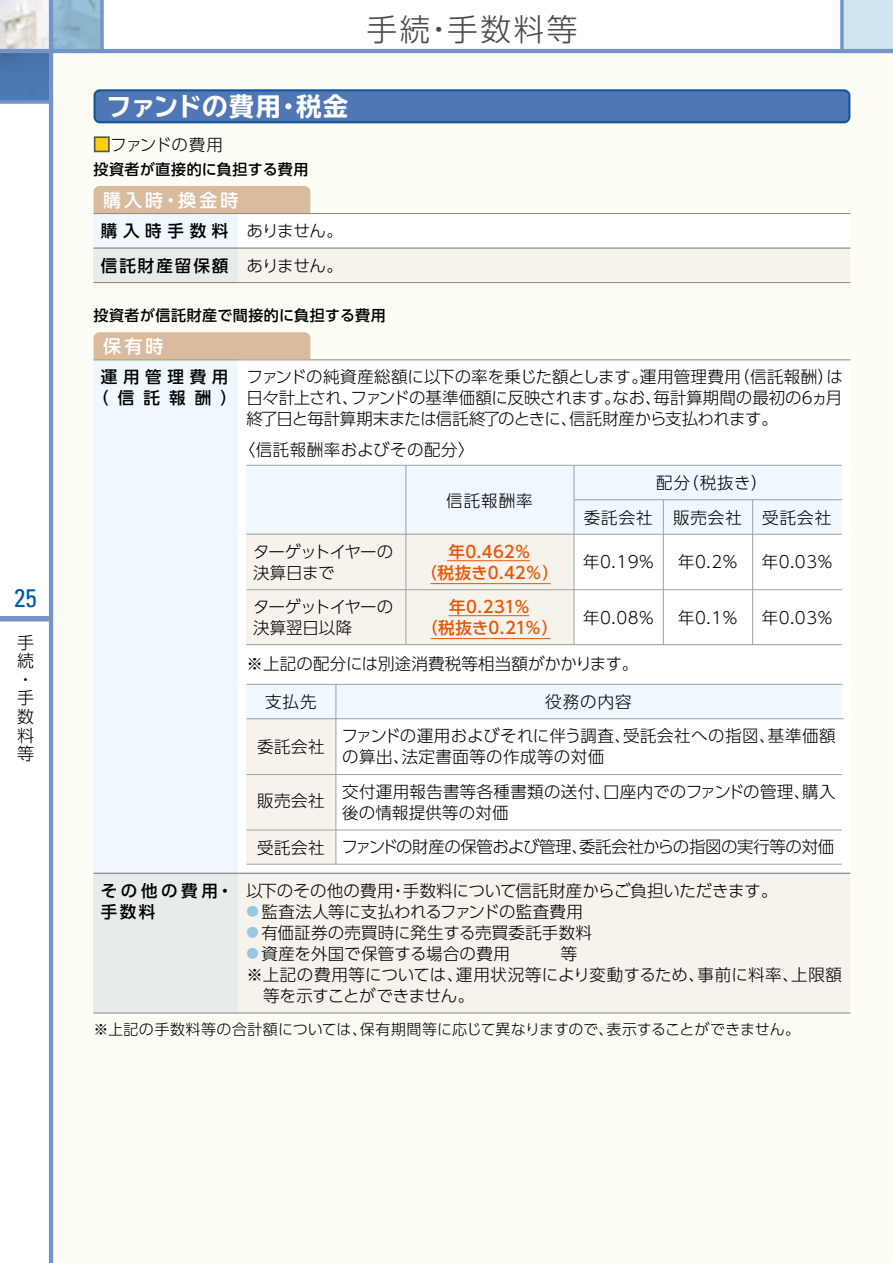
<style>
.page{position:relative;width:893px;height:1263px;background:#fff}
.page>*{position:absolute;margin:0;border:0;box-sizing:border-box;transform-origin:0 0}
.t1{font:300 30.75px "UD Shin Go Pro";letter-spacing:.08em;color:#4c4948}
.t2{font:700 expanded 25.5px "TBUD Go Std";color:#fff}
.t3{font:condensed 25.5px "Univers";color:#005bac}
.t4{font:500 18px "UD Shin Go Pro";letter-spacing:.17em;color:#fff}
.t5{font:300 16.95px/18.6px "UD Shin Go Pro";color:#000}
.t6{font:300 16.5px/21px "UD Shin Go Pro";letter-spacing:.01em;color:#000}
.t7{font:300 16.5px "UD Shin Go Pro";letter-spacing:-.025em;color:#000}
.t8{font:300 16.5px/21px "UD Shin Go Pro";letter-spacing:-.015em;color:#000}
.t9{font:500 16.5px/21px "UD Shin Go Pro";letter-spacing:.01em;color:#ea5504;text-align:center}
.t10{font:300 16.5px "UD Shin Go Pro";letter-spacing:.03em;color:#000}
.t11{font:300 16.5px/21px "UD Shin Go Pro";letter-spacing:-.035em;color:#000}
.t12{font:300 16.5px "UD Shin Go Pro";letter-spacing:-.03em;color:#000}
.t13{font:500 16.5px/21.3px "UD Shin Go Pro";letter-spacing:.345em;color:#000;text-align:center}
.t14{font:500 16.5px/21.3px "UD Shin Go Pro";letter-spacing:.22em;color:#000}
.t15{font:300 16.5px "UD Shin Go Pro";letter-spacing:.06em;color:#000}
.t16{font:500 16.5px "UD Shin Go Pro";letter-spacing:.12em;color:#000}
.t17{font:300 15px "UD Shin Go Pro";color:#000}
.t18{font:500 15px "UD Shin Go Pro";letter-spacing:.035em;color:#000}
.s1{color:#fdd000}
.s2{font-weight:500}
.s3{font-size:12.3px;color:#9ac7e0}
</style>
<div class="page">
<img style="left:0;top:0;width:49px;height:49px">
<svg style="left:53px;top:0;width:47px;height:49px;background:#8db7ce"></svg>
<div style="left:0;top:51px;width:51px;height:51px;background:#4a77b0"></div>
<div style="left:51px;top:51px;width:842px;height:1212px;background:#fdfcf5"></div>
<div style="left:842px;top:0;width:51px;height:51px;background:#d0e4f0"></div>
<hr style="left:892px;top:0;width:1px;height:51px;background:#9ac7e0">
<svg style="left:840px;top:0;width:4px;height:49px"></svg>
<div style="left:0;top:616px;width:51px;height:5px;background:#7493c6"></div>
<hr style="left:49px;top:0;width:4px;height:1263px;background:#7493c6">
<hr style="left:0;top:49px;width:893px;height:4px;background:#7493c6">
<svg style="left:0;top:100px;width:49px;height:4px"></svg>
<svg style="left:100px;top:0;width:4px;height:49px"></svg>
<div style="left:94px;top:186px;width:216px;height:34px;background:#d9bb9e;border-radius:6px"></div>
<div style="left:94px;top:332px;width:216px;height:34px;background:#d9bb9e;border-radius:6px"></div>
<div style="left:94px;top:214px;width:756px;height:69px;background:#fff"></div>
<div style="left:94px;top:214px;width:144px;height:69px;background:#eff8fe"></div>
<div style="left:94px;top:248px;width:756px;height:35px;background:linear-gradient(to right,#eceeec,#faf5ed)"></div>
<div style="left:94px;top:360px;width:756px;height:653px;background:#fff"></div>
<div style="left:94px;top:360px;width:144px;height:653px;background:#eff8fe"></div>
<div style="left:94px;top:873px;width:756px;height:140px;background:linear-gradient(to right,#eceeec,#faf5ed)"></div>
<div style="left:247px;top:465px;width:595px;height:69px;background:#eff8fe"></div>
<div style="left:247px;top:534px;width:327px;height:111px;background:#f6f3ed"></div>
<hr style="left:247px;top:589px;width:595px;height:1px;background:#9fa0a0">
<hr style="left:247px;top:644px;width:595px;height:1px;background:#9fa0a0">
<hr style="left:247px;top:465px;width:595px;height:1px;background:#9fa0a0">
<hr style="left:247px;top:534px;width:595px;height:1px;background:#9fa0a0">
<hr style="left:574px;top:499px;width:268px;height:1px;background:#9fa0a0">
<hr style="left:752px;top:500px;width:1px;height:145px;background:#9fa0a0">
<hr style="left:663px;top:500px;width:1px;height:145px;background:#9fa0a0">
<hr style="left:574px;top:465px;width:1px;height:180px;background:#9fa0a0">
<hr style="left:405px;top:465px;width:1px;height:180px;background:#9fa0a0">
<div style="left:247px;top:684px;width:595px;height:35px;background:#eff8fe"></div>
<div style="left:247px;top:719px;width:89px;height:145px;background:#f6f3ed"></div>
<hr style="left:247px;top:774px;width:595px;height:1px;background:#9fa0a0">
<hr style="left:247px;top:829px;width:595px;height:1px;background:#9fa0a0">
<hr style="left:247px;top:684px;width:595px;height:1px;background:#9fa0a0">
<hr style="left:247px;top:718px;width:597px;height:1px;background:#9fa0a0">
<hr style="left:335px;top:684px;width:1px;height:180px;background:#9fa0a0">
<hr style="left:247px;top:864px;width:595px;height:1px;background:#9fa0a0">
<hr style="left:94px;top:282px;width:756px;height:1px;background:#9d8771">
<hr style="left:94px;top:213px;width:756px;height:1px;background:#9d8771">
<hr style="left:94px;top:248px;width:756px;height:1px;background:#727171">
<hr style="left:94px;top:359px;width:756px;height:1px;background:#9d8771">
<hr style="left:94px;top:1012px;width:756px;height:1px;background:#9d8771">
<hr style="left:94px;top:873px;width:756px;height:1px;background:#727171">
<svg style="left:94px;top:89px;width:756px;height:34px;background:#4974b2"></svg>
<div style="left:94px;top:136px;width:16px;height:16px;border:2px solid #595757"></div>
<hr style="left:447px;top:560px;width:83px;height:1px;background:#ea5504">
<hr style="left:430px;top:583px;width:120px;height:1px;background:#ea5504">
<hr style="left:449px;top:615px;width:80px;height:1px;background:#ea5504">
<hr style="left:430px;top:638px;width:120px;height:1px;background:#ea5504">
<h2 class="t3" style="left:14px;top:582px;width:24px">25</h2>
<p class="t5" style="left:17px;top:632px;width:18px">手続・手数料等</p>
<h1 class="t1" style="left:366px;top:4px;width:213px">手続・手数料等</h1>
<h2 class="t2" style="left:106px;top:92px;width:244px">ファンドの費用・税金</h2>
<p class="t7" style="left:94px;top:131px;width:131px"><span class="s1">■</span>ファンドの費用</p>
<p class="t18" style="left:94px;top:157px;width:216px">投資者が直接的に負担する費用</p>
<p class="t4" style="left:103px;top:185px;width:137px">購入時・換金時</p>
<p class="t6" style="left:101px;top:213px;width:244px;line-height:34.5px;text-align:right"><span class="s2">購入時手数料</span> ありません。ありません。</p>
<p class="t16" style="left:101px;top:252px;width:129px">信託財産留保額</p>
<p class="t18" style="left:94px;top:303px;width:294px">投資者が信託財産で間接的に負担する費用</p>
<p class="t4" style="left:103px;top:332px;width:62px">保有時</p>
<p class="t13" style="left:92px;top:365px;width:146px">運用管理費用（信託報酬）</p>
<p class="t14" style="left:101px;top:879px;width:134px">その他の費用・手数料</p>
<p class="t6" style="left:247px;top:366px;width:598px;text-align:justify">ファンドの純資産総額に以下の率を乗じた額とします。運用管理費用（信託報酬）は日々計上され、ファンドの基準価額に反映されます。なお、毎計算期間の最初の6ヵ月終了日と毎計算期末または信託終了のときに、信託財産から支払われます。</p>
<p class="t10" style="left:239px;top:437px;width:237px">〈信託報酬率およびその配分〉</p>
<p class="t11" style="left:253px;top:540px;width:142px">ターゲットイヤーの決算日まで</p>
<p class="t8" style="left:253px;top:596px;width:142px">ターゲットイヤーの決算翌日以降</p>
<p class="t6" style="left:446px;top:489px;width:88px">信託報酬率</p>
<p class="t9" style="left:420px;top:541px;width:140px">年0.462％<br>（税抜き0.42％）</p>
<p class="t9" style="left:421px;top:596px;width:138px">年0.231％<br>（税抜き0.21％）</p>
<p class="t6" style="left:656px;top:472px;width:113px">配分（税抜き）</p>
<p class="t6" style="left:584px;top:506px;width:70px">委託会社</p>
<p class="t15" style="left:673px;top:504px;width:160px">販売会社 受託会社</p>
<p class="t6" style="left:583px;top:551px;width:73px">年0.19％</p>
<p class="t6" style="left:678px;top:551px;width:61px">年0.2％</p>
<p class="t6" style="left:762px;top:551px;width:73px">年0.03％</p>
<p class="t6" style="left:583px;top:606px;width:73px">年0.08％</p>
<p class="t6" style="left:678px;top:606px;width:61px">年0.1％</p>
<p class="t6" style="left:762px;top:606px;width:73px">年0.03％</p>
<p class="t6" style="left:247px;top:653px;width:393px">※上記の配分には別途消費税等相当額がかかります。</p>
<p class="t6" style="left:265px;top:691px;width:53px">支払先</p>
<p class="t6" style="left:257px;top:736px;width:69px">委託会社</p>
<p class="t6" style="left:257px;top:790px;width:69px">販売会社</p>
<p class="t6" style="left:257px;top:836px;width:69px">受託会社</p>
<p class="t6" style="left:545px;top:691px;width:88px">役務の内容</p>
<p class="t6" style="left:341px;top:725px;width:496px">ファンドの運用およびそれに伴う調査、受託会社への指図、基準価額の算出、法定書面等の作成等の対価</p>
<p class="t6" style="left:342px;top:780px;width:495px">交付運用報告書等各種書類の送付、口座内でのファンドの管理、購入後の情報提供等の対価</p>
<p class="t7" style="left:341px;top:834px;width:494px">ファンドの財産の保管および管理、委託会社からの指図の実行等の対価</p>
<p class="t6" style="left:247px;top:879px;width:533px">以下のその他の費用・手数料について信託財産からご負担いただきます。</p>
<p class="t8" style="left:247px;top:900px;width:338px"><span class="s3">●</span> 監査法人等に支払われるファンドの監査費用</p>
<p class="t6" style="left:247px;top:921px;width:347px"><span class="s3">●</span> 有価証券の売買時に発生する売買委託手数料</p>
<p class="t6" style="left:247px;top:942px;width:332px"><span class="s3">●</span> 資産を外国で保管する場合の費用　　　等</p>
<p class="t6" style="left:247px;top:963px;width:597px">※上記の費用等については、運用状況等により変動するため、事前に料率、上限額</p>
<p class="t12" style="left:263px;top:982px;width:213px">等を示すことができません。</p>
<p class="t17" style="left:94px;top:1017px;width:708px">※上記の手数料等の合計額については、保有期間等に応じて異なりますので、表示することができません。</p>
</div>
